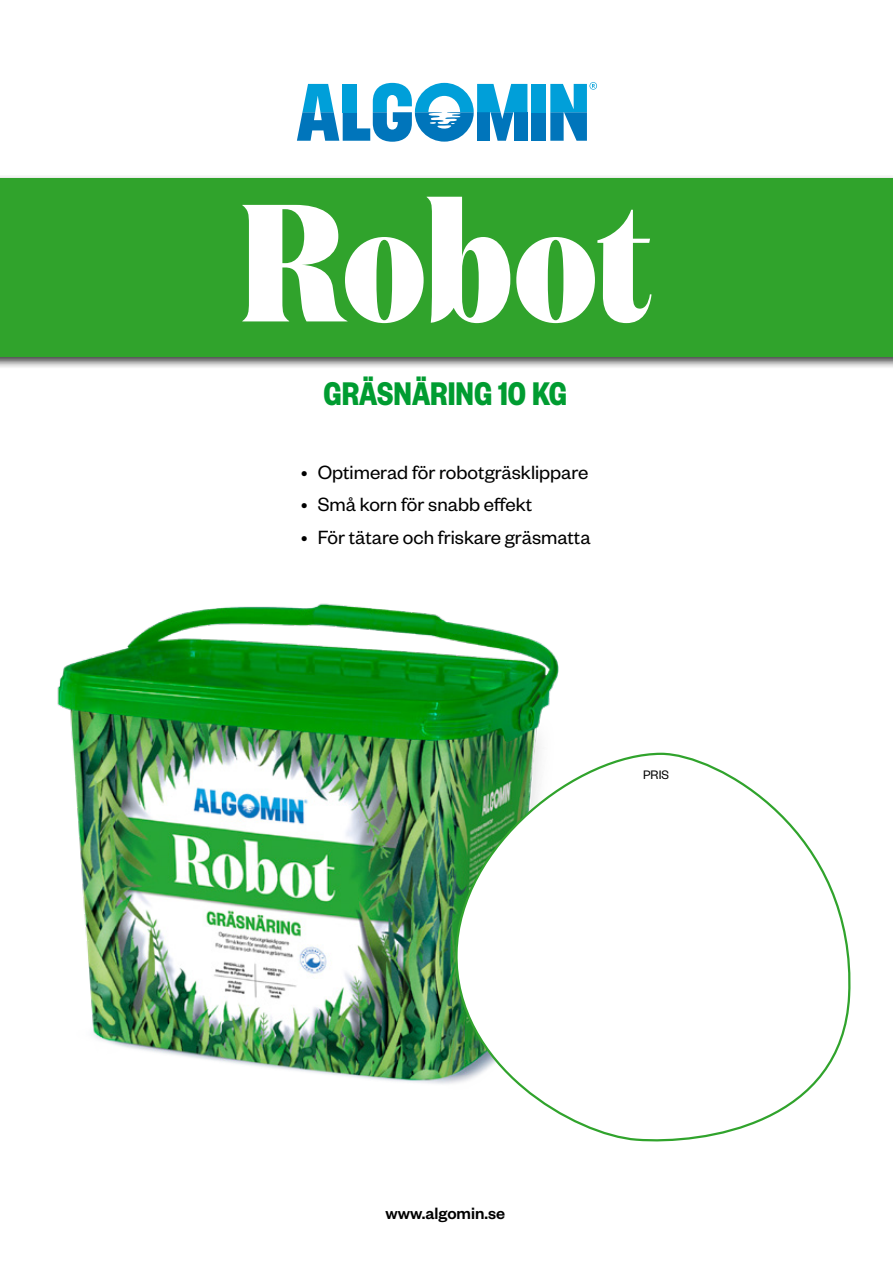
<style>
.page{position:relative;width:893px;height:1263px;background:#fff}
.page>*{position:absolute;margin:0;border:0;box-sizing:border-box;transform-origin:0 0}
.t1{font:800 166.5px "Domaine Disp Cond";color:#fff}
.t2{font:700 36px "Founders Grotesk Cond";color:#009c31;scale:.93 1}
.t3{font:21px "Founders Grotesk";color:#000}
.t4{font:500 18px "Founders Grotesk";color:#000}
.t5{font:13.5px "Founders Grotesk";color:#000}
</style>
<div class="page">
<div style="left:0;top:175px;width:893px;height:195px;background:#000;opacity:.75"></div>
<div style="left:0;top:179px;width:893px;height:178px;background:#30a32c"></div>
<img style="left:57px;top:603px;width:502px;height:481px">
<svg style="left:454px;top:751px;width:397px;height:391px"></svg>
<div style="left:532px;top:112px;width:14px;height:29px;background:#0075bb"></div>
<svg style="left:550px;top:82px;width:47px;height:59px"></svg>
<div style="left:532px;top:84px;width:14px;height:28px;background:#009fd9"></div>
<svg style="left:297px;top:83px;width:230px;height:59px"></svg>
<h1 class="t1" style="left:241px;top:160px;width:413px">Robot</h1>
<h2 class="t2" style="left:324px;top:371px;width:263px">GRÄSNÄRING 10 KG</h2>
<p class="t3" style="left:301px;top:459px;width:289px">• Optimerad för robotgräsklippare</p>
<p class="t3" style="left:301px;top:492px;width:233px">• Små korn för snabb effekt</p>
<p class="t3" style="left:301px;top:524px;width:291px">• För tätare och friskare gräsmatta</p>
<p class="t5" style="left:643px;top:766px;width:27px">PRIS</p>
<p class="t4" style="left:386px;top:1202px;width:121px">www.algomin.se</p>
</div>
